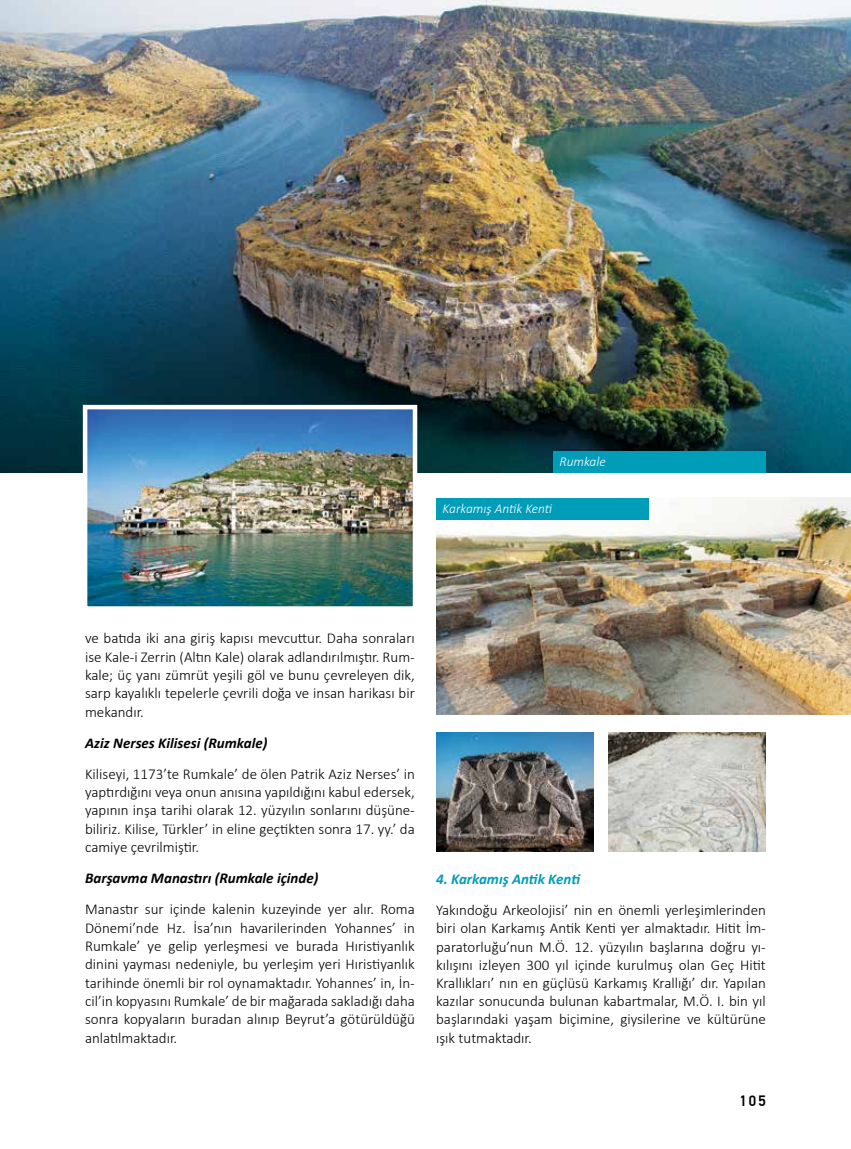
<style>
.page{position:relative;width:851px;height:1149px;background:#fff}
.page>*{position:absolute;margin:0;border:0;box-sizing:border-box;transform-origin:0 0}
.t1{font:300 15px/18.3px "Calibri";color:#000;text-align:justify}
.t2{font:italic 700 15px "Calibri";color:#000}
.t3{font:italic 700 15px "Calibri";color:#009db9}
.t4{font:500 15px "PF Din Text Pro";color:#000}
.t5{font:italic 300 13.5px "Calibri";color:#fff}
</style>
<div class="page">
<img style="left:0;top:0;width:850px;height:472px">
<div style="left:553px;top:451px;width:212px;height:21px;background:#009db9"></div>
<img style="left:88px;top:410px;width:324px;height:195px">
<div style="left:83px;top:405px;width:334px;height:205px;border:4px solid #fff"></div>
<img style="left:436px;top:497px;width:414px;height:217px">
<div style="left:436px;top:497px;width:213px;height:22px;background:#009db9"></div>
<img style="left:436px;top:732px;width:157px;height:119px">
<img style="left:608px;top:732px;width:157px;height:119px">
<p class="t5" style="left:559px;top:453px;width:48px">Rumkale</p>
<p class="t5" style="left:442px;top:499px;width:111px">Karkamış Antik Kenti</p>
<p class="t1" style="left:85px;top:629px;width:331px">ve batıda iki ana giriş kapısı mevcuttur. Daha sonraları ise Kale-i Zerrin (Altın Kale) olarak adlandırılmıştır. Rum&shy;kale; üç yanı zümrüt yeşili göl ve bunu çevreleyen dik, sarp kayalıklı tepelerle çevrili doğa ve insan harikası bir mekandır.</p>
<p class="t2" style="left:85px;top:732px;width:184px">Aziz Nerses Kilisesi (Rumkale)</p>
<p class="t1" style="left:85px;top:764px;width:331px">Kiliseyi, 1173’te Rumkale’ de ölen Patrik Aziz Nerses’ in yaptırdığını veya onun anısına yapıldığını kabul edersek, yapının inşa tarihi olarak 12. yüzyılın sonlarını düşüne&shy;biliriz. Kilise, Türkler’ in eline geçtikten sonra 17. yy.’ da camiye çevrilmiştir.</p>
<p class="t2" style="left:85px;top:867px;width:235px">Barşavma Manastırı (Rumkale içinde)</p>
<p class="t1" style="left:85px;top:899px;width:331px">Manastır sur içinde kalenin kuzeyinde yer alır. Roma Dönemi’nde Hz. İsa’nın havarilerinden Yohannes’ in Rumkale’ ye gelip yerleşmesi ve burada Hıristiyanlık dinini yayması nedeniyle, bu yerleşim yeri Hıristiyanlık tarihinde önemli bir rol oynamaktadır. Yohannes’ in, İn&shy;cil’in kopyasını Rumkale’ de bir mağarada sakladığı daha sonra kopyaların buradan alınıp Beyrut’a götürüldüğü anlatılmaktadır.</p>
<p class="t3" style="left:436px;top:868px;width:146px">4. Karkamış Antik Kenti</p>
<p class="t1" style="left:436px;top:900px;width:331px">Yakındoğu Arkeolojisi’ nin en önemli yerleşimlerinden biri olan Karkamış Antik Kenti yer almaktadır. Hitit İm&shy;paratorluğu’nun M.Ö. 12. yüzyılın başlarına doğru yı&shy;kılışını izleyen 300 yıl içinde kurulmuş olan Geç Hitit Krallıkları’ nın en güçlüsü Karkamış Krallığı’ dır. Yapılan kazılar sonucunda bulunan kabartmalar, M.Ö. I. bin yıl başlarındaki yaşam biçimine, giysilerine ve kültürüne ışık tutmaktadır.</p>
<p class="t4" style="left:739px;top:1091px;width:28px">105</p>
</div>
